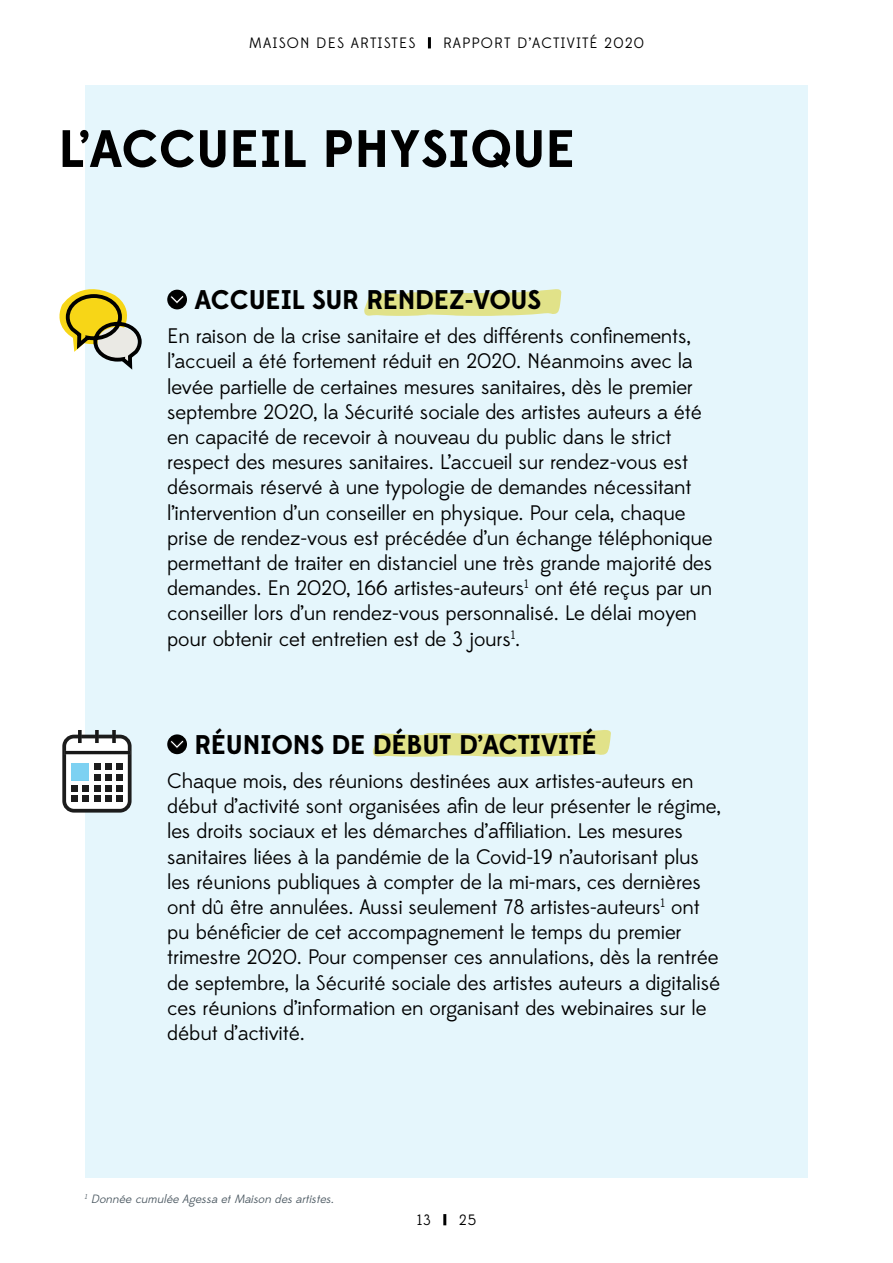
<style>
.page{position:relative;width:893px;height:1263px;background:#fff}
.page>*{position:absolute;margin:0;border:0;box-sizing:border-box;transform-origin:0 0}
.t1{font:700 52.5px "Edmondsans";color:#000}
.t2{font:700 27px "Edmondsans";letter-spacing:-.01em;color:#000}
.t3{font:21px/25.2px "Edmondsans";letter-spacing:-.01em;color:#000}
.t4{font:15px "Edmondsans";letter-spacing:.075em;color:#000}
.t5{font:italic 12px "Edmondsans";color:#4c5962}
</style>
<div class="page">
<div style="left:85px;top:85px;width:723px;height:1093px;background:#e5f6fc"></div>
<div style="left:167px;top:290px;width:20px;height:19px;background:#000;border-radius:50%"></div>
<svg style="left:170px;top:295px;width:14px;height:9px"></svg>
<svg style="left:167px;top:734px;width:20px;height:20px"></svg>
<svg style="left:170px;top:739px;width:14px;height:10px"></svg>
<svg style="left:364px;top:289px;width:197px;height:27px;background:#e1e59c"></svg>
<svg style="left:372px;top:730px;width:239px;height:27px;background:#e1e59d"></svg>
<svg style="left:59px;top:289px;width:83px;height:81px"></svg>
<div style="left:64px;top:736px;width:66px;height:75px;background:#fff;border-radius:10px"></div>
<div style="left:62px;top:735px;width:70px;height:77px;border:4px solid #1c1c1c;border-radius:10px"></div>
<div style="left:51px;top:739px;width:91px;height:16px;background:#b2b2b2;opacity:.54"></div>
<div style="left:65px;top:719px;width:31px;height:24px;background:#b2b2b2;opacity:.54"></div>
<div style="left:82px;top:719px;width:31px;height:24px;background:#b2b2b2;opacity:.54"></div>
<div style="left:99px;top:719px;width:31px;height:24px;background:#b2b2b2;opacity:.54"></div>
<svg style="left:72px;top:763px;width:50px;height:39px"></svg>
<svg style="left:428px;top:37px;width:3px;height:11px"></svg>
<svg style="left:443px;top:1214px;width:3px;height:11px"></svg>
<p class="t4" style="left:249px;top:35px;width:168px">MAISON DES ARTISTES</p>
<p class="t4" style="left:443px;top:35px;width:202px">RAPPORT D’ACTIVITÉ 2020</p>
<p class="t1" style="left:59px;top:117px;width:517px">L’ACCUEIL PHYSIQUE</p>
<p class="t2" style="left:195px;top:283px;width:348px">ACCUEIL SUR RENDEZ-VOUS</p>
<p class="t3" style="left:167px;top:324px;width:547px">En raison de la crise sanitaire et des différents confinements, l’accueil a été fortement réduit en 2020. Néanmoins avec la levée partielle de certaines mesures sanitaires, dès le premier septembre 2020, la Sécurité sociale des artistes auteurs a été en capacité de recevoir à nouveau du public dans le strict respect des mesures sanitaires. L’accueil sur rendez-vous est désormais réservé à une typologie de demandes nécessitant l’intervention d’un conseiller en physique. Pour cela, chaque prise de rendez-vous est précédée d’un échange téléphonique permettant de traiter en distanciel une très grande majorité des demandes. En 2020, 166 artistes-auteurs<sup>1</sup> ont été reçus par un conseiller lors d’un rendez-vous personnalisé. Le délai moyen pour obtenir cet entretien est de 3 jours<sup>1</sup>.</p>
<p class="t2" style="left:195px;top:728px;width:404px">RÉUNIONS DE DÉBUT D’ACTIVITÉ</p>
<p class="t3" style="left:167px;top:769px;width:555px">Chaque mois, des réunions destinées aux artistes-auteurs en début d’activité sont organisées afin de leur présenter le régime, les droits sociaux et les démarches d’affiliation. Les mesures sanitaires liées à la pandémie de la Covid-19 n’autorisant plus les réunions publiques à compter de la mi-mars, ces dernières ont dû être annulées. Aussi seulement 78 artistes-auteurs<sup>1</sup> ont pu bénéficier de cet accompagnement le temps du premier trimestre 2020. Pour compenser ces annulations, dès la rentrée de septembre, la Sécurité sociale des artistes auteurs a digitalisé ces réunions d’information en organisant des webinaires sur le début d’activité.</p>
<p class="t5" style="left:85px;top:1192px;width:254px"><sup>1</sup> Donnée cumulée Agessa etMaison desartistes.</p>
<p class="t4" style="left:417px;top:1211px;width:16px">13</p>
<p class="t4" style="left:459px;top:1211px;width:19px">25</p>
</div>
